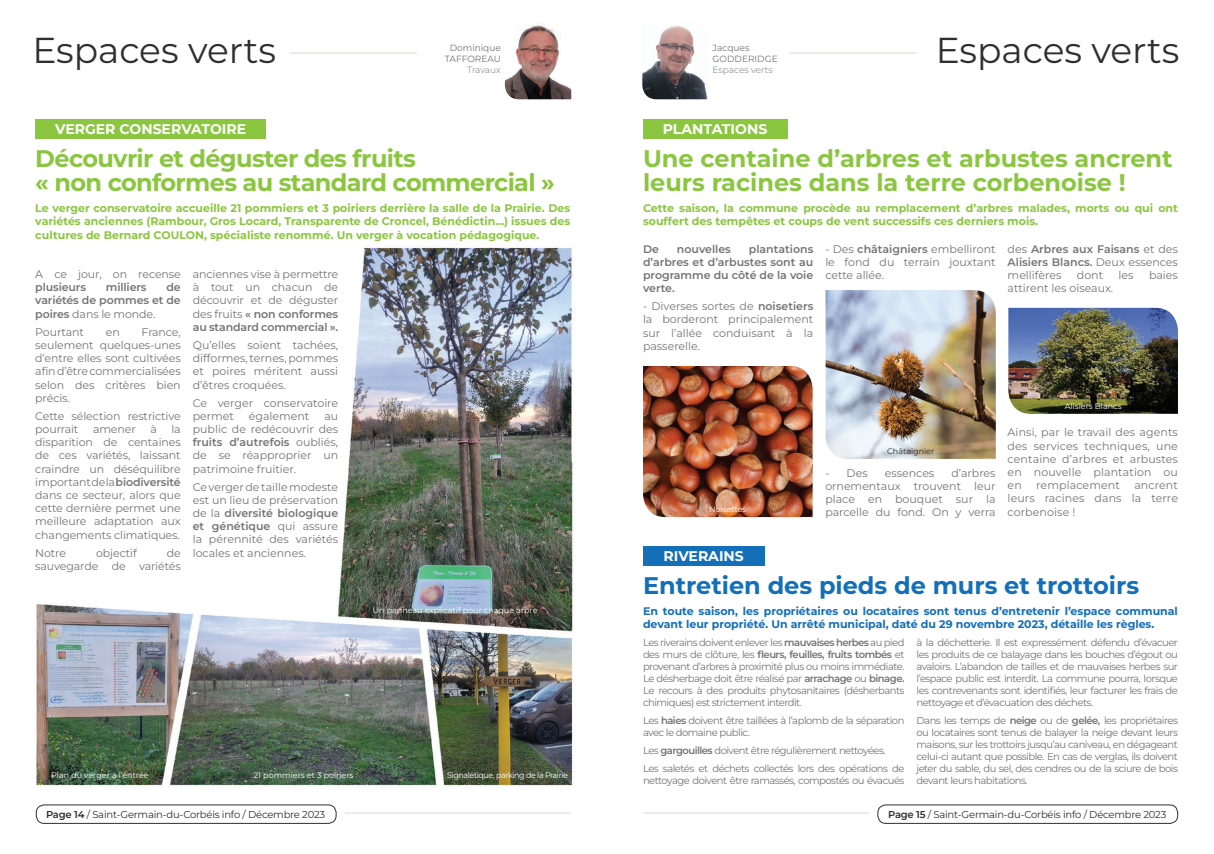
<style>
.page{position:relative;width:1214px;height:854px;background:#fff}
.page>*{position:absolute;margin:0;border:0;box-sizing:border-box;transform-origin:0 0}
.t1{font:36px "Montserrat";color:#2e2f2e}
.t2{font:700 24px/24px "Montserrat";letter-spacing:-.015em;color:#8bc640}
.t3{font:700 24px "Montserrat";color:#136fb8}
.t4{font:700 14px "Montserrat";color:#fff}
.t5{font:11px/13.2px "Montserrat";color:#737473;text-align:justify}
.t6{font:700 11px/13.2px "Montserrat";color:#8bc640;text-align:justify}
.t7{font:600 11px/13.2px "Montserrat";color:#737473;text-align:justify}
.t8{font:700 11px/13.2px "Montserrat";color:#136fb8}
.t9{font:10px/12px "Montserrat";letter-spacing:-.05em;color:#737473;text-align:justify}
.t10{font:10px "Montserrat";letter-spacing:-.02em;color:#2e2f2e}
.t11{font:9px/10.8px "Montserrat";color:#737473}
.t12{font:300 9px "Montserrat";color:#737473}
.t13{font:8px "Montserrat";color:#fff}
.t14{font:8px "Montserrat";letter-spacing:-.05em;color:#fff}
.t15{font:8px "Montserrat";color:#2e2f2e}
.s1{font-weight:400}
.s2{font-weight:600}
</style>
<div class="page">
<hr style="left:289px;top:53px;width:128px;height:1px;background:#dbdad8">
<hr style="left:643px;top:812px;width:226px;height:1px;background:#dbdad8">
<hr style="left:345px;top:812px;width:226px;height:1px;background:#dbdad8">
<div style="left:36px;top:804px;width:300px;height:19px;border:1px solid #2e2f2e;border-radius:8px"></div>
<div style="left:877px;top:804px;width:300px;height:19px;border:1px solid #2e2f2e;border-radius:8px"></div>
<hr style="left:789px;top:53px;width:127px;height:1px;background:#dbdad8">
<img style="left:642px;top:26px;width:66px;height:73px">
<img style="left:36px;top:247px;width:537px;height:539px">
<div style="left:35px;top:119px;width:231px;height:19px;background:#8bc640"></div>
<div style="left:643px;top:119px;width:144px;height:19px;background:#8bc640"></div>
<div style="left:643px;top:546px;width:121px;height:19px;background:#136fb8"></div>
<img style="left:505px;top:25px;width:66px;height:74px">
<img style="left:643px;top:366px;width:169px;height:151px">
<img style="left:825px;top:290px;width:170px;height:169px">
<img style="left:1008px;top:308px;width:169px;height:105px">
<h1 class="t1" style="left:32px;top:26px;width:245px">Espaces verts</h1>
<p class="t11" style="left:444px;top:42px;width:58px;text-align:center">Dominique<br>TAFFOREAU</p>
<p class="t12" style="left:467px;top:64px;width:35px">Travaux</p>
<p class="t11" style="left:712px;top:42px;width:67px">Jacques<br>GODDERIDGE</p>
<p class="t12" style="left:712px;top:64px;width:62px">Espaces verts</p>
<p class="t4" style="left:55px;top:119px;width:192px">VERGER CONSERVATOIRE</p>
<p class="t4" style="left:662px;top:119px;width:106px">PLANTATIONS</p>
<h1 class="t1" style="left:935px;top:26px;width:245px">Espaces verts</h1>
<h2 class="t2" style="left:35px;top:145px;width:521px">Découvrir et déguster des fruits<br>« non conformes au standard commercial »</h2>
<h2 class="t2" style="left:643px;top:145px;width:531px">Une centaine d’arbres et arbustes ancrent leurs racines dans la terre corbenoise !</h2>
<p class="t6" style="left:35px;top:201px;width:536px">Le verger conservatoire accueille 21 pommiers et 3 poiriers derrière la salle de la Prairie. Des variétés anciennes (Rambour, Gros Locard, Transparente de Croncel, Bénédictin…) issues des cultures de Bernard COULON, spécialiste renommé. Un verger à vocation pédagogique.</p>
<p class="t6" style="left:643px;top:201px;width:536px">Cette saison, la commune procède au remplacement d’arbres malades, morts ou qui ont souffert des tempêtes et coups de vent successifs ces derniers mois.</p>
<p class="t5" style="left:35px;top:267px;width:147px">A ce jour, on recense</p>
<p class="t7" style="left:35px;top:280px;width:52px">plusieurs</p>
<p class="t7" style="left:106px;top:280px;width:42px">milliers</p>
<p class="t7" style="left:35px;top:280px;width:147px;text-indent:131px">de variétés de pommes et de poires <span class="s1">dans le monde.</span></p>
<p class="t5" style="left:35px;top:325px;width:50px">Pourtant</p>
<p class="t5" style="left:106px;top:325px;width:15px">en</p>
<p class="t5" style="left:35px;top:325px;width:147px;text-indent:106px">France, seulement quelques-unes d’entre elles sont cultivées afin d’être commercialisées selon des critères bien précis.</p>
<p class="t5" style="left:35px;top:409px;width:147px">Cette sélection restrictive pourrait</p>
<p class="t5" style="left:35px;top:422px;width:147px;text-indent:136px">la disparition de centaines de ces variétés, laissant craindre un déséquilibre important de la <span class="s2">biodiversité </span>dans ce secteur, alors que cette dernière permet une meilleure adaptation aux changements climatiques.</p>
<p class="t5" style="left:35px;top:545px;width:32px">Notre</p>
<p class="t5" style="left:96px;top:545px;width:42px">objectif</p>
<p class="t5" style="left:93px;top:422px;width:44px">amener</p>
<p class="t5" style="left:150px;top:422px;width:8px">à</p>
<p class="t5" style="left:35px;top:545px;width:147px;text-align:right">de<br>sauvegarde de variétés</p>
<p class="t5" style="left:193px;top:267px;width:147px">anciennes vise à permettre à tout un chacun de découvrir et de déguster des fruits <span class="s2">« non conformes au standard commercial ».</span></p>
<p class="t5" style="left:193px;top:338px;width:147px">Qu’elles soient tachées, difformes, ternes, pommes et poires méritent aussi d’êtres croquées.</p>
<p class="t5" style="left:193px;top:395px;width:147px">Ce verger conservatoire permet</p>
<p class="t5" style="left:249px;top:409px;width:62px">également</p>
<p class="t5" style="left:193px;top:409px;width:147px;text-indent:131px">au public de redécouvrir des <span class="s2">fruits d’autrefois</span> oubliés, de se réapproprier un patrimoine fruitier.</p>
<p class="t5" style="left:193px;top:479px;width:147px">Ce verger de taille modeste est un lieu de préservation de la <span class="s2">diversité biologique et génétique</span> qui assure la pérennité des variétés locales et anciennes.</p>
<p class="t13" style="left:373px;top:604px;width:166px">Un panneau explicatif pour chaque arbre</p>
<p class="t13" style="left:51px;top:770px;width:99px">Plan du verger à l’entrée</p>
<p class="t13" style="left:254px;top:770px;width:101px">21 pommiers et 3 poiriers</p>
<p class="t14" style="left:447px;top:770px;width:122px">Signalétique, parking de la Prairie</p>
<p class="t7" style="left:643px;top:242px;width:172px;text-indent:106px">plantations d’arbres et d’arbustes sont au programme du côté de la voie verte.</p>
<p class="t5" style="left:643px;top:299px;width:172px">- Diverses sortes de <span class="s2">noisetiers </span>la borderont principalement sur l’allée conduisant à la passerelle.</p>
<p class="t7" style="left:643px;top:242px;width:17px">De</p>
<p class="t7" style="left:676px;top:242px;width:56px">nouvelles</p>
<p class="t5" style="left:825px;top:242px;width:172px">- Des <span class="s2">châtaigniers</span> embelliront le fond du terrain jouxtant cette allée.</p>
<p class="t7" style="left:1007px;top:242px;width:172px"><span class="s1">des</span> Arbres aux Faisans <span class="s1">et des </span>Alisiers Blancs. <span class="s1">Deux essences mellifères</span></p>
<p class="t5" style="left:1076px;top:268px;width:28px">dont</p>
<p class="t5" style="left:1118px;top:268px;width:16px">les</p>
<p class="t5" style="left:1148px;top:268px;width:30px">baies</p>
<p class="t5" style="left:1007px;top:281px;width:107px">attirent les oiseaux.</p>
<p class="t13" style="left:709px;top:504px;width:39px">Noisettes</p>
<p class="t4" style="left:663px;top:546px;width:82px">RIVERAINS</p>
<p class="t15" style="left:887px;top:445px;width:49px">Châtaignier</p>
<p class="t5" style="left:825px;top:466px;width:172px;text-indent:126px">d’arbres ornementaux trouvent leur place en bouquet sur la parcelle du fond. On y verra</p>
<p class="t5" style="left:825px;top:466px;width:44px">- Des</p>
<p class="t5" style="left:884px;top:466px;width:51px">essences</p>
<p class="t13" style="left:1064px;top:400px;width:58px">Alisiers Blancs</p>
<p class="t5" style="left:1007px;top:425px;width:172px">Ainsi, par le travail des agents des services techniques, une centaine d’arbres et arbustes en nouvelle plantation ou en</p>
<p class="t5" style="left:1036px;top:478px;width:85px">remplacement</p>
<p class="t5" style="left:1007px;top:478px;width:172px;text-indent:127px">ancrent leurs racines dans la terre corbenoise !</p>
<h2 class="t3" style="left:643px;top:569px;width:497px">Entretien des pieds de murs et trottoirs</h2>
<p class="t8" style="left:643px;top:604px;width:536px">En toute saison, les propriétaires ou locataires sont tenus d’entretenir l’espace communal devant leur propriété. Un arrêté municipal, daté du 29 novembre 2023, détaille les règles.</p>
<p class="t9" style="left:643px;top:636px;width:263px">Les riverains doivent enlever les <span class="s2">mauvaises herbes</span> au pied des murs de clôture, les <span class="s2">fleurs, feuilles, fruits tombés</span> et provenant d’arbres à proximité plus ou moins immédiate.<br>Le désherbage doit être réalisé par <span class="s2">arrachage</span> ou <span class="s2">binage.<br></span>Le recours à des produits phytosanitaires (désherbants chimiques) est strictement interdit.</p>
<p class="t9" style="left:643px;top:714px;width:263px">Les <span class="s2">haies</span> doivent être taillées à l’aplomb de la séparation avec le domaine public.</p>
<p class="t9" style="left:643px;top:741px;width:263px;line-height:18px">Les <span class="s2">gargouilles</span> doivent être régulièrement nettoyées.<br>Les saletés et déchets collectés lors des opérations de</p>
<p class="t9" style="left:643px;top:774px;width:263px">nettoyage doivent être ramassés, compostés ou évacués</p>
<p class="t9" style="left:916px;top:636px;width:263px">à la déchetterie. Il est expressément défendu d’évacuer les produits de ce balayage dans les bouches d’égout ou avaloirs. L’abandon de tailles et de mauvaises herbes sur l’espace public est interdit. La commune pourra, lorsque les contrevenants sont identifiés, leur facturer les frais de nettoyage et d’évacuation des déchets.</p>
<p class="t9" style="left:916px;top:714px;width:263px">Dans les temps de <span class="s2">neige</span> ou de <span class="s2">gelée,</span> les propriétaires ou locataires sont tenus de balayer la neige devant leurs maisons, sur les trottoirs jusqu’au caniveau, en dégageant celui-ci autant que possible. En cas de verglas, ils doivent jeter du sable, du sel, des cendres ou de la sciure de bois devant leurs habitations.</p>
<p class="t10" style="left:46px;top:807px;width:281px"><span class="s2">Page 14</span> / Saint-Germain-du-Corbéis info / Décembre 2023</p>
<p class="t10" style="left:888px;top:807px;width:280px"><span class="s2">Page 15</span> / Saint-Germain-du-Corbéis info / Décembre 2023</p>
</div>
